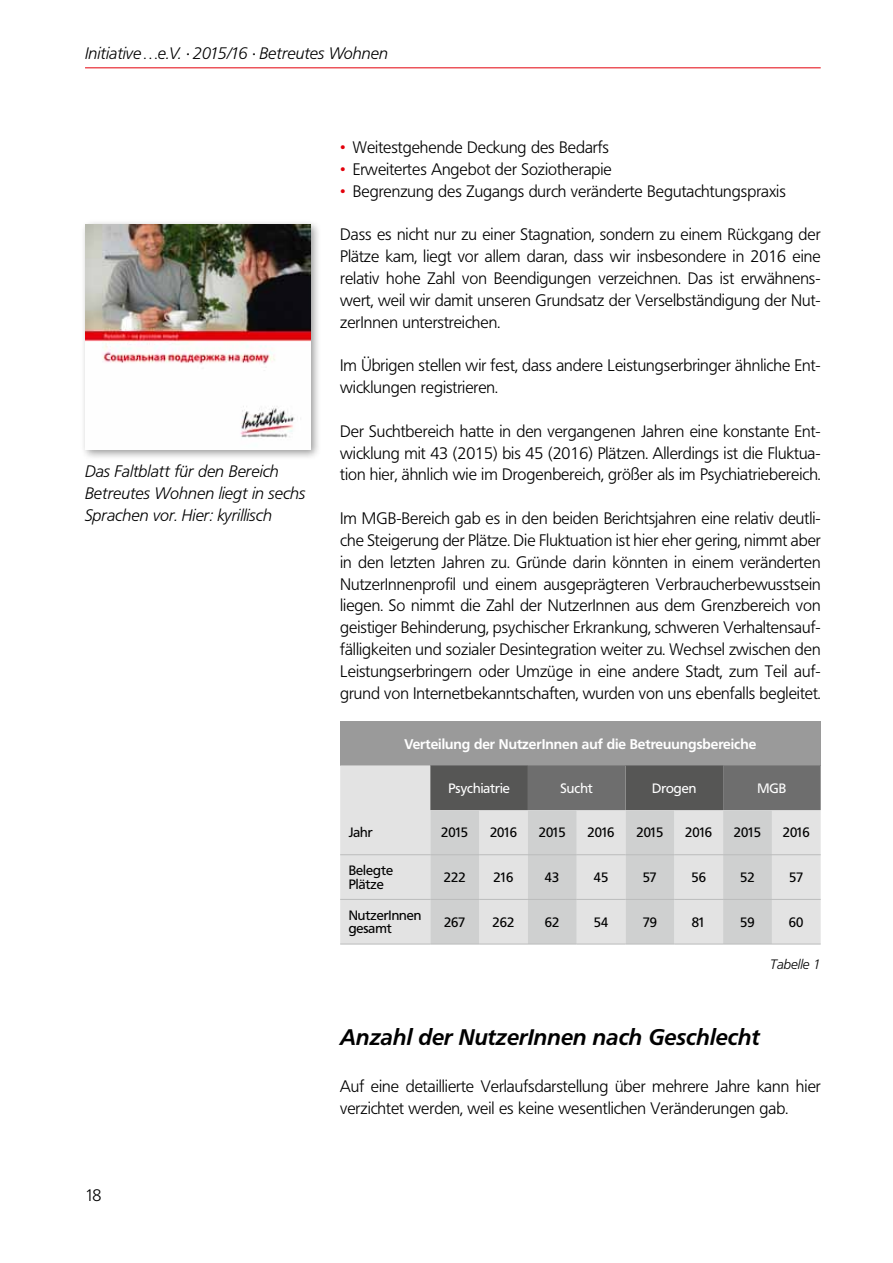
<style>
.page{position:relative;width:893px;height:1263px;background:#fff}
.page>*{position:absolute;margin:0;border:0;box-sizing:border-box;transform-origin:0 0}
.t1{font:italic 700 22.5px "Frutiger BQ";color:#000}
.t2{font:300 16.5px/21.9px "Frutiger BQ";color:#000;text-align:justify}
.t3{font:italic 300 16.5px/21.9px "Frutiger BQ";color:#000}
.t4{font:700 13.8px "Frutiger BQ";color:#fff}
.t5{font:13.5px/13.5px "Frutiger BQ";color:#000}
.t6{font:13.5px "Frutiger BQ";color:#fff}
.t7{font:italic 300 13.5px "Frutiger BQ";color:#000}
.s1{color:#e3000b}
</style>
<div class="page">
<hr style="left:85px;top:67px;width:736px;height:1px;background:#e3000b">
<div style="left:340px;top:721px;width:481px;height:44px;background:#9a9a9a"></div>
<div style="left:340px;top:765px;width:481px;height:179px;background:#e3e3e3"></div>
<svg style="left:430px;top:765px;width:391px;height:45px;background:#626262"></svg>
<svg style="left:430px;top:810px;width:342px;height:134px;background:#d7d8d8"></svg>
<hr style="left:340px;top:854px;width:90px;height:1px;background:#bbbcbc">
<hr style="left:430px;top:854px;width:49px;height:1px;background:#bbbcbc">
<hr style="left:479px;top:854px;width:49px;height:1px;background:#bbbcbc">
<hr style="left:528px;top:854px;width:49px;height:1px;background:#bbbcbc">
<hr style="left:577px;top:854px;width:48px;height:1px;background:#bbbcbc">
<hr style="left:625px;top:854px;width:49px;height:1px;background:#bbbcbc">
<hr style="left:674px;top:854px;width:49px;height:1px;background:#bbbcbc">
<hr style="left:723px;top:854px;width:49px;height:1px;background:#bbbcbc">
<hr style="left:772px;top:854px;width:49px;height:1px;background:#bbbcbc">
<hr style="left:340px;top:899px;width:90px;height:1px;background:#bbbcbc">
<hr style="left:430px;top:899px;width:49px;height:1px;background:#bbbcbc">
<hr style="left:479px;top:899px;width:49px;height:1px;background:#bbbcbc">
<hr style="left:528px;top:899px;width:49px;height:1px;background:#bbbcbc">
<hr style="left:577px;top:899px;width:48px;height:1px;background:#bbbcbc">
<hr style="left:625px;top:899px;width:49px;height:1px;background:#bbbcbc">
<hr style="left:674px;top:899px;width:49px;height:1px;background:#bbbcbc">
<hr style="left:723px;top:899px;width:49px;height:1px;background:#bbbcbc">
<hr style="left:772px;top:899px;width:49px;height:1px;background:#bbbcbc">
<hr style="left:340px;top:944px;width:90px;height:1px;background:#bbbcbc">
<hr style="left:430px;top:944px;width:49px;height:1px;background:#bbbcbc">
<hr style="left:479px;top:944px;width:49px;height:1px;background:#bbbcbc">
<hr style="left:528px;top:944px;width:49px;height:1px;background:#bbbcbc">
<hr style="left:577px;top:944px;width:48px;height:1px;background:#bbbcbc">
<hr style="left:625px;top:944px;width:49px;height:1px;background:#bbbcbc">
<hr style="left:674px;top:944px;width:49px;height:1px;background:#bbbcbc">
<hr style="left:723px;top:944px;width:49px;height:1px;background:#bbbcbc">
<hr style="left:772px;top:944px;width:49px;height:1px;background:#bbbcbc">
<div style="left:80px;top:219px;width:242px;height:242px;background:#000;opacity:.4"></div>
<img style="left:85px;top:224px;width:225px;height:225px">
<p class="t3" style="left:85px;top:43px;width:304px">Initiative…e.V. · 2015/16 · Betreutes Wohnen</p>
<p class="t3" style="left:85px;top:461px;width:222px">Das Faltblatt für den Bereich<br>Betreutes Wohnen liegt in sechs<br>Sprachen vor. Hier: kyrillisch</p>
<p class="t2" style="left:85px;top:1185px;width:18px">18</p>
<p class="t2" style="left:340px;top:137px;width:270px"><span class="s1">•</span> Weitestgehende Deckung des Bedarfs</p>
<p class="t2" style="left:340px;top:158px;width:273px"><span class="s1">•</span> Erweitertes Angebot der Soziotherapie</p>
<p class="t2" style="left:340px;top:180px;width:447px"><span class="s1">•</span> Begrenzung des Zugangs durch veränderte Begutachtungspraxis</p>
<p class="t2" style="left:340px;top:224px;width:482px">Dass es nicht nur zu einer Stagnation, sondern zu einem Rückgang der Plätze kam, liegt vor allem daran, dass wir insbesondere in 2016 eine relativ hohe Zahl von Beendigungen verzeichnen. Das ist erwähnens&shy;wert, weil wir damit unseren Grundsatz der Verselbständigung der Nut&shy;zerInnen unterstreichen.</p>
<p class="t2" style="left:340px;top:355px;width:482px">Im Übrigen stellen wir fest, dass andere Leistungserbringer ähnliche Ent&shy;wicklungen registrieren.</p>
<p class="t2" style="left:340px;top:420px;width:482px">Der Suchtbereich hatte in den vergangenen Jahren eine konstante Ent&shy;wicklung mit 43 (2015) bis 45 (2016) Plätzen. Allerdings ist die Fluktua&shy;tion hier, ähnlich wie im Drogenbereich, größer als im Psychiatriebereich.</p>
<p class="t2" style="left:340px;top:508px;width:482px">Im MGB-Bereich gab es in den beiden Berichtsjahren eine relativ deutli&shy;che Steigerung der Plätze. Die Fluktuation ist hier eher gering, nimmt aber in den letzten Jahren zu. Gründe darin könnten in einem veränderten NutzerInnenprofil und einem ausgeprägteren Verbraucherbewusstsein liegen. So nimmt die Zahl der NutzerInnen aus dem Grenzbereich von geistiger Behinderung, psychischer Erkrankung, schweren Verhaltensauf&shy;fälligkeiten und sozialer Desintegration weiter zu. Wechsel zwischen den Leistungserbringern oder Umzüge in eine andere Stadt, zum Teil auf&shy;grund von Internetbekanntschaften, wurden von uns ebenfalls begleitet.</p>
<p class="t4" style="left:405px;top:735px;width:353px">Verteilung der NutzerInnen auf die Betreuungsbereiche</p>
<p class="t6" style="left:448px;top:780px;width:63px">Psychiatrie</p>
<p class="t6" style="left:560px;top:780px;width:34px">Sucht</p>
<p class="t6" style="left:652px;top:780px;width:46px">Drogen</p>
<p class="t6" style="left:757px;top:780px;width:30px">MGB</p>
<p class="t5" style="left:349px;top:826px;width:25px">Jahr</p>
<p class="t5" style="left:441px;top:826px;width:29px">2015</p>
<p class="t5" style="left:490px;top:826px;width:29px">2016</p>
<p class="t5" style="left:539px;top:826px;width:29px">2015</p>
<p class="t5" style="left:588px;top:826px;width:29px">2016</p>
<p class="t5" style="left:636px;top:826px;width:29px">2015</p>
<p class="t5" style="left:685px;top:826px;width:29px">2016</p>
<p class="t5" style="left:734px;top:826px;width:29px">2015</p>
<p class="t5" style="left:783px;top:826px;width:29px">2016</p>
<p class="t5" style="left:349px;top:864px;width:46px">Belegte<br>Plätze</p>
<p class="t5" style="left:444px;top:871px;width:23px">222</p>
<p class="t5" style="left:494px;top:871px;width:21px">216</p>
<p class="t5" style="left:545px;top:871px;width:16px">43</p>
<p class="t5" style="left:594px;top:871px;width:16px">45</p>
<p class="t5" style="left:643px;top:871px;width:16px">57</p>
<p class="t5" style="left:691px;top:871px;width:16px">56</p>
<p class="t5" style="left:740px;top:871px;width:16px">52</p>
<p class="t5" style="left:789px;top:871px;width:16px">57</p>
<p class="t5" style="left:349px;top:909px;width:74px">NutzerInnen gesamt</p>
<p class="t5" style="left:444px;top:915px;width:23px">267</p>
<p class="t5" style="left:492px;top:915px;width:23px">262</p>
<p class="t5" style="left:545px;top:915px;width:16px">62</p>
<p class="t5" style="left:594px;top:915px;width:16px">54</p>
<p class="t5" style="left:643px;top:915px;width:16px">79</p>
<p class="t5" style="left:692px;top:915px;width:15px">81</p>
<p class="t5" style="left:740px;top:915px;width:16px">59</p>
<p class="t5" style="left:789px;top:915px;width:16px">60</p>
<p class="t7" style="left:770px;top:956px;width:52px">Tabelle 1</p>
<h1 class="t1" style="left:340px;top:1023px;width:421px">Anzahl der NutzerInnen nach Geschlecht</h1>
<p class="t2" style="left:340px;top:1075px;width:482px">Auf eine detaillierte Verlaufsdarstellung über mehrere Jahre kann hier verzichtet werden, weil es keine wesentlichen Veränderungen gab.</p>
</div>
